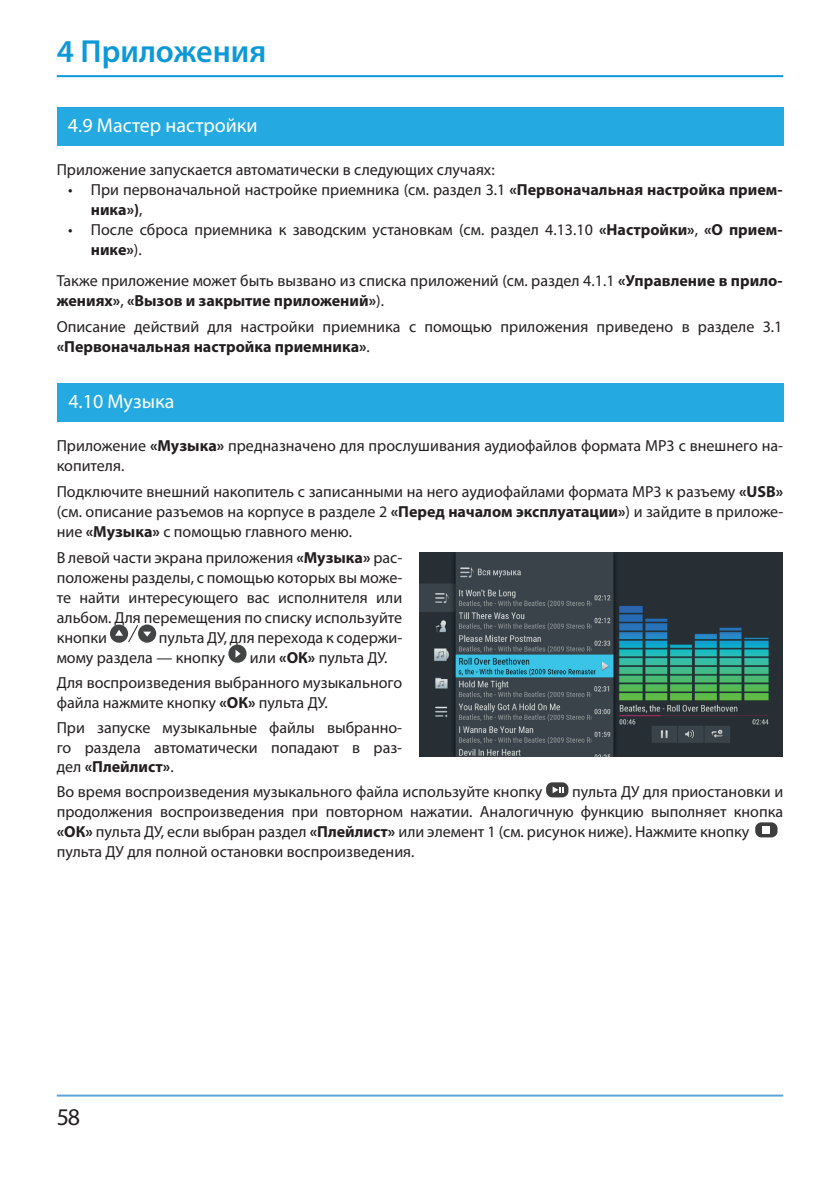
<style>
.page{position:relative;width:840px;height:1191px;background:#fff}
.page>*{position:absolute;margin:0;border:0;box-sizing:border-box;transform-origin:0 0}
.t1{font:600 32px "Myriad Pro";color:#0d99d8}
.t2{font:24px "Myriad Pro";color:#231f20}
.t3{font:20px "Myriad Pro";color:#fff}
.t4{font:16px/20px "Myriad Pro";color:#231f20}
.s1{font-weight:700}
</style>
<div class="page">
<hr style="left:57px;top:1094px;width:725px;height:2px;background:#5fa4d9">
<hr style="left:57px;top:75px;width:725px;height:2px;background:#0d99d8">
<div style="left:57px;top:107px;width:726px;height:38px;background:#24aae1"></div>
<div style="left:57px;top:383px;width:726px;height:38px;background:#24aae1"></div>
<div style="left:139px;top:625px;width:16px;height:16px;background:#434445;border-radius:50%"></div>
<div style="left:138px;top:624px;width:18px;height:18px;border:2px solid #434445;border-radius:50%"></div>
<div style="left:111px;top:625px;width:16px;height:16px;background:#434445;border-radius:50%"></div>
<div style="left:110px;top:624px;width:18px;height:18px;border:2px solid #434445;border-radius:50%"></div>
<svg style="left:115px;top:624px;width:36px;height:19px"></svg>
<div style="left:229px;top:645px;width:16px;height:16px;background:#434445;border-radius:50%"></div>
<div style="left:228px;top:644px;width:18px;height:18px;border:2px solid #434445;border-radius:50%"></div>
<svg style="left:235px;top:649px;width:5px;height:8px"></svg>
<div style="left:545px;top:782px;width:23px;height:15px;background:#3e3e3f;border-radius:6px"></div>
<svg style="left:552px;top:786px;width:12px;height:7px"></svg>
<svg style="left:754px;top:822px;width:23px;height:15px"></svg>
<div style="left:762px;top:826px;width:7px;height:7px;background:#fff"></div>
<img style="left:419px;top:552px;width:363px;height:204px">
<h1 class="t1" style="left:57px;top:31px;width:211px">4 Приложения</h1>
<p class="t3" style="left:68px;top:113px;width:191px">4.9 Мастер настройки</p>
<p class="t4" style="left:57px;top:159px;width:439px">Приложение запускается автоматически в следующих случаях:</p>
<p class="t4" style="left:91px;top:179px;width:692px;text-indent:-23px">• При первоначальной настройке приемника (см. раздел 3.1 <span class="s1">«Первоначальная настройка прием&shy;ника»)</span>,</p>
<p class="t4" style="left:91px;top:219px;width:692px;text-indent:-23px">• После сброса приемника к заводским установкам (см. раздел 4.13.10 <span class="s1">«Настройки»</span>, <span class="s1">«О прием&shy;нике»</span>).</p>
<p class="t4" style="left:57px;top:270px;width:726px">Также приложение может быть вызвано из списка приложений (см. раздел 4.1.1 <span class="s1">«Управление в прило&shy;жениях»</span>, <span class="s1">«Вызов и закрытие приложений»</span>).</p>
<p class="t4" style="left:57px;top:316px;width:726px">Описание действий для настройки приемника с помощью приложения приведено в разделе 3.1 <span class="s1">«Первоначальная настройка приемника»</span>.</p>
<p class="t3" style="left:68px;top:389px;width:108px">4.10 Музыка</p>
<p class="t4" style="left:57px;top:436px;width:727px">Приложение <span class="s1">«Музыка»</span> предназначено для прослушивания аудиофайлов формата MP3 с внешнего на&shy;копителя.</p>
<p class="t4" style="left:57px;top:481px;width:727px;text-align:justify">Подключите внешний накопитель с записанными на него аудиофайлами формата MP3 к разъему <span class="s1">«USB» </span>(см. описание разъемов на корпусе в разделе 2 <span class="s1">«Перед началом эксплуатации»</span>) и зайдите в приложе&shy;ние <span class="s1">«Музыка»</span> с помощью главного меню.</p>
<p class="t4" style="left:57px;top:547px;width:347px;text-align:justify">В левой части экрана приложения <span class="s1">«Музыка»</span> рас&shy;положены разделы, с помощью которых вы може&shy;те найти интересующего вас исполнителя или альбом. Для перемещения по списку используйте кнопки</p>
<p class="t4" style="left:57px;top:627px;width:347px;text-indent:102px">пульта ДУ, для перехода к содержи&shy;мому раздела — кнопку</p>
<p class="t4" style="left:57px;top:644px;width:347px;line-height:25.6px;text-indent:193px">или <span class="s1">«ОК»</span> пульта ДУ.<br>Для воспроизведения выбранного музыкального</p>
<p class="t4" style="left:57px;top:690px;width:347px;line-height:24.8px">файла нажмите кнопку <span class="s1">«ОК»</span> пульта ДУ.<br>При запуске музыкальные файлы выбранно-</p>
<p class="t4" style="left:57px;top:737px;width:347px;line-height:19.2px">го раздела автоматически попадают в раз&shy;дел <span class="s1">«Плейлист»</span>.</p>
<p class="t4" style="left:57px;top:781px;width:487px">Во время воспроизведения музыкального файла используйте кнопку</p>
<p class="t4" style="left:57px;top:781px;width:727px;text-indent:515px">пульта ДУ для приостановки и продолжения воспроизведения при повторном нажатии. Аналогичную функцию выполняет кнопка <span class="s1">«ОК»</span> пульта ДУ, если выбран раздел <span class="s1">«Плейлист»</span> или элемент 1 (см. рисунок ниже). Нажмите кнопку пульта ДУ для полной остановки воспроизведения.</p>
<h2 class="t2" style="left:57px;top:1102px;width:25px">58</h2>
</div>
